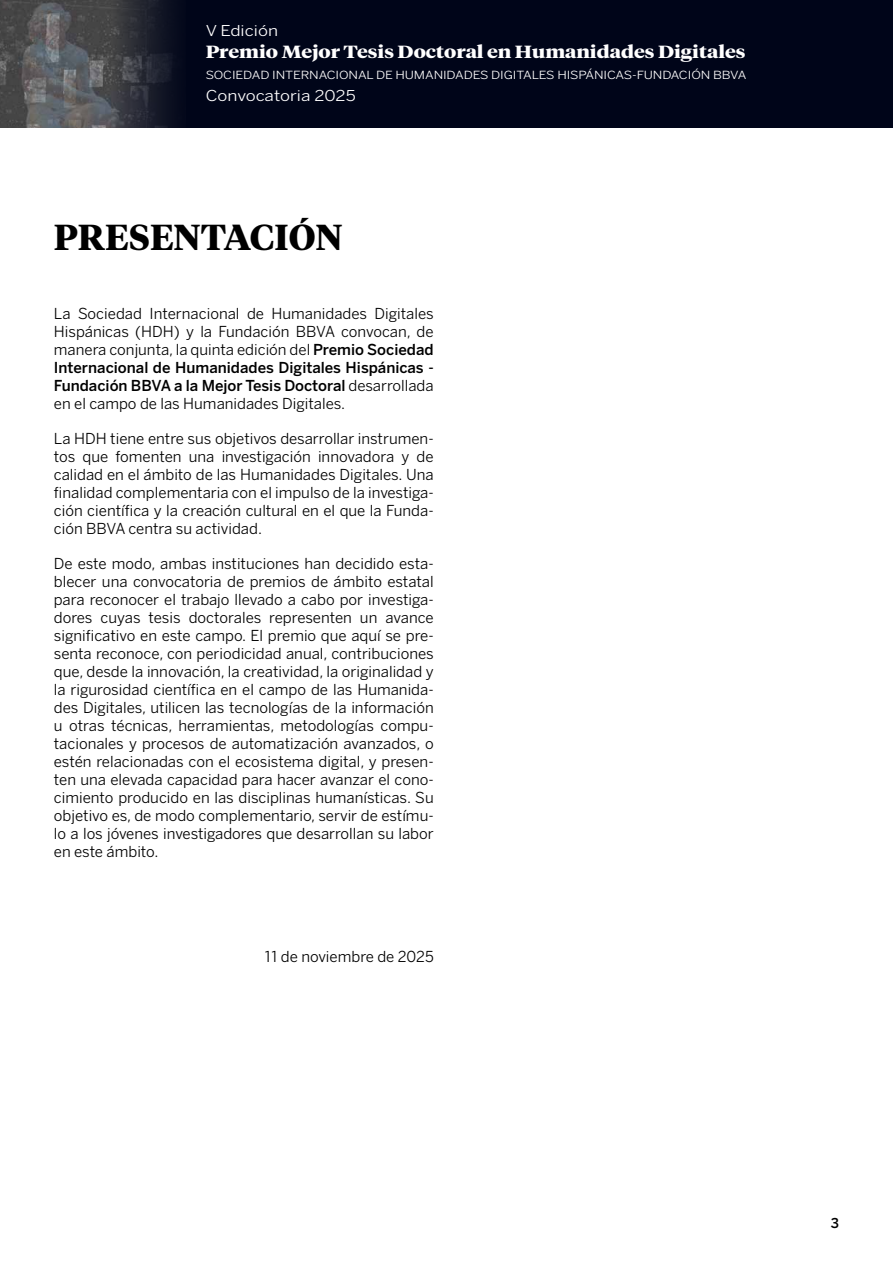
<style>
.page{position:relative;width:893px;height:1263px;background:#fff}
.page>*{position:absolute;margin:0;border:0;box-sizing:border-box;transform-origin:0 0}
.t1{font:700 36px "Tiempos Headline";color:#000}
.t2{font:700 17.55px "Tiempos Headline";color:#fff;scale:1.16 1}
.t3{font:15px/18px "Benton Sans BBVA";color:#000;text-align:justify}
.t4{font:14.85px "Benton Sans BBVA";color:#fff;scale:1.16 1}
.t5{font:500 13.5px "Benton Sans BBVA";color:#000}
.t6{font:11.1px "Benton Sans BBVA";letter-spacing:-.01em;color:#fff;scale:1.16 1}
.s1{font-weight:500}
</style>
<div class="page">
<div style="left:0;top:0;width:893px;height:128px;background:#000519"></div>
<img style="left:0;top:0;width:112px;height:128px">
<svg style="left:112px;top:0;width:64px;height:128px"></svg>
<p class="t4" style="left:206px;top:22px;width:64px">V Edición</p>
<p class="t2" style="left:206px;top:41px;width:467px">Premio Mejor Tesis Doctoral en Humanidades Digitales</p>
<p class="t6" style="left:206px;top:69px;width:468px">SOCIEDAD INTERNACIONAL DE HUMANIDADES DIGITALES HISPÁNICAS-FUNDACIÓN BBVA</p>
<p class="t4" style="left:206px;top:86px;width:131px">Convocatoria 2025</p>
<h1 class="t1" style="left:54px;top:215px;width:290px">PRESENTACIÓN</h1>
<p class="t3" style="left:54px;top:304px;width:381px">La Sociedad Internacional de Humanidades Digitales Hispánicas (HDH) y la Fundación BBVA convocan, de manera conjunta, la quinta edición del <span class="s1">Premio Sociedad Internacional de Humanidades Digitales Hispánicas - Fundación BBVA a la Mejor Tesis Doctoral</span> desarrollada en el campo de las Humanidades Digitales.</p>
<p class="t3" style="left:54px;top:429px;width:381px">La HDH tiene entre sus objetivos desarrollar instrumen&shy;tos que fomenten una investigación innovadora y de calidad en el ámbito de las Humanidades Digitales. Una finalidad complementaria con el impulso de la investiga&shy;ción científica y la creación cultural en el que la Funda&shy;ción BBVA centra su actividad.</p>
<p class="t3" style="left:54px;top:554px;width:381px">De este modo, ambas instituciones han decidido esta&shy;blecer una convocatoria de premios de ámbito estatal para reconocer el trabajo llevado a cabo por investiga&shy;dores cuyas tesis doctorales representen un avance significativo en este campo. El premio que aquí se pre&shy;senta reconoce, con periodicidad anual, contribuciones que, desde la innovación, la creatividad, la originalidad y la rigurosidad científica en el campo de las Humanida&shy;des Digitales, utilicen las tecnologías de la información u otras técnicas, herramientas, metodologías compu&shy;tacionales y procesos de automatización avanzados, o estén relacionadas con el ecosistema digital, y presen&shy;ten una elevada capacidad para hacer avanzar el cono&shy;cimiento producido en las disciplinas humanísticas. Su objetivo es, de modo complementario, servir de estímu&shy;lo a los jóvenes investigadores que desarrollan su labor en este ámbito.</p>
<p class="t3" style="left:265px;top:947px;width:171px">11 de noviembre de 2025</p>
<p class="t5" style="left:831px;top:1215px;width:10px">3</p>
</div>
